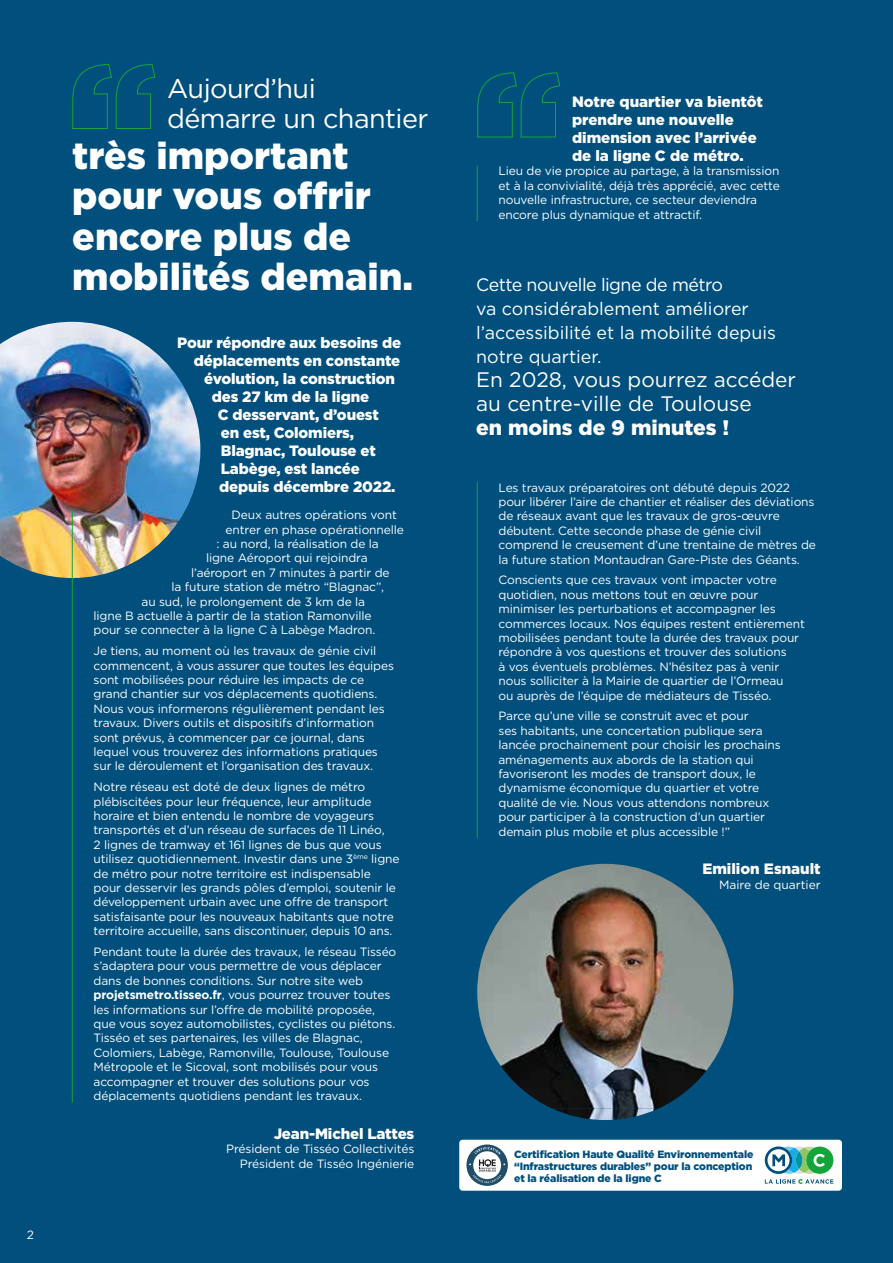
<style>
.page{position:relative;width:893px;height:1263px;background:#004f7c}
.page>*{position:absolute;margin:0;border:0;box-sizing:border-box;transform-origin:0 0}
.t1{font:900 37.5px/40.5px "Gotham";color:#fff}
.t2{font:27px/30px "Gotham";letter-spacing:-.02em;color:#fff}
.t3{font:21px/24px "Gotham";color:#fff}
.t4{font:900 21px "Gotham";color:#fff}
.t5{font:18px/24px "Gotham";color:#fff}
.t6{font:900 15px/18px "Gotham";letter-spacing:-.01em;color:#fff}
.t7{font:12px/14.4px "Gotham";letter-spacing:-.01em;color:#fff}
.t8{font:900 10.5px/12px "Gotham";letter-spacing:-.01em;color:#004f7c;text-align:justify}
.s1{font-weight:700}
</style>
<div class="page">
<hr style="left:477px;top:166px;width:1px;height:55px;background:#13a538">
<svg style="left:477px;top:72px;width:84px;height:66px"></svg>
<img style="left:477px;top:864px;width:256px;height:245px">
<img style="left:553px;top:1109px;width:104px;height:11px">
<hr style="left:477px;top:482px;width:1px;height:356px;background:#13a538">
<img style="left:0;top:322px;width:200px;height:256px">
<hr style="left:72px;top:509px;width:1px;height:593px;background:#13a538">
<div style="left:459px;top:1140px;width:383px;height:51px;background:#fff;border-radius:3px"></div>
<svg style="left:765px;top:1146px;width:68px;height:38px"></svg>
<svg style="left:466px;top:1144px;width:42px;height:42px"></svg>
<svg style="left:469px;top:1147px;width:36px;height:36px"></svg>
<svg style="left:72px;top:63px;width:84px;height:66px"></svg>
<p class="t7" style="left:27px;top:1227px;width:9px">2</p>
<h2 class="t2" style="left:167px;top:73px;width:263px">Aujourd’hui démarre un chantier</h2>
<h1 class="t1" style="left:72px;top:135px;width:342px">très important pour vous offrir encore plus de mobilités demain.</h1>
<p class="t6" style="left:572px;top:92px;width:193px">Notre quartier va bientôt prendre une nouvelle dimension avec l’arrivée de la ligne C de métro.</p>
<p class="t7" style="left:498px;top:164px;width:283px">Lieu de vie propice au partage, à la transmission et à la convivialité, déjà très apprécié, avec cette nouvelle infrastructure, ce secteur deviendra encore plus dynamique et attractif.</p>
<h3 class="t5" style="left:476px;top:272px;width:301px">Cette nouvelle ligne de métro<br>va considérablement améliorer l’accessibilité et la mobilité depuis notre quartier.</h3>
<h3 class="t3" style="left:476px;top:367px;width:321px">En 2028, vous pourrez accéder au centre-ville de Toulouse</h3>
<h3 class="t4" style="left:476px;top:413px;width:254px">en moins de 9 minutes !</h3>
<p class="t6" style="left:177px;top:333px;width:225px">Pour répondre aux besoins de</p>
<p class="t6" style="left:194px;top:351px;width:208px">déplacements en constante</p>
<p class="t6" style="left:204px;top:369px;width:192px">évolution, la construction</p>
<p class="t6" style="left:212px;top:387px;width:159px">des 27 km de la ligne</p>
<p class="t6" style="left:218px;top:405px;width:163px">C desservant, d’ouest</p>
<p class="t6" style="left:221px;top:423px;width:135px">en est, Colomiers,</p>
<p class="t6" style="left:221px;top:441px;width:157px">Blagnac, Toulouse et</p>
<p class="t6" style="left:221px;top:459px;width:141px">Labège, est lancée</p>
<p class="t6" style="left:219px;top:477px;width:178px">depuis décembre 2022.</p>
<p class="t7" style="left:232px;top:507px;width:167px">Deux autres opérations vont</p>
<p class="t7" style="left:226px;top:522px;width:180px">entrer en phase opérationnelle</p>
<p class="t7" style="left:217px;top:536px;width:164px">: au nord, la réalisation de la</p>
<p class="t7" style="left:206px;top:551px;width:163px">ligne Aéroport qui rejoindra</p>
<p class="t7" style="left:191px;top:565px;width:200px">l’aéroport en 7 minutes à partir de</p>
<p class="t7" style="left:172px;top:579px;width:214px">la future station de métro “Blagnac”,</p>
<p class="t7" style="left:142px;top:594px;width:225px">au sud, le prolongement de 3 km de la</p>
<p class="t7" style="left:94px;top:608px;width:279px">ligne B actuelle à partir de la station Ramonville</p>
<p class="t7" style="left:94px;top:623px;width:283px">pour se connecter à la ligne C à Labège Madron.</p>
<p class="t7" style="left:94px;top:643px;width:302px">Je tiens, au moment où les travaux de génie civil commencent, à vous assurer que toutes les équipes sont mobilisées pour réduire les impacts de ce grand chantier sur vos déplacements quotidiens.<br>Nous vous informerons régulièrement pendant les travaux. Divers outils et dispositifs d’information sont prévus, à commencer par ce journal, dans lequel vous trouverez des informations pratiques sur le déroulement et l’organisation des travaux.</p>
<p class="t7" style="left:94px;top:779px;width:307px">Notre réseau est doté de deux lignes de métro plébiscitées pour leur fréquence, leur amplitude horaire et bien entendu le nombre de voyageurs transportés et d’un réseau de surfaces de 11 Linéo,<br>2 lignes de tramway et 161 lignes de bus que vous utilisez quotidiennement. Investir dans une 3<sup>ème</sup> ligne de métro pour notre territoire est indispensable pour desservir les grands pôles d’emploi, soutenir le développement urbain avec une offre de transport satisfaisante pour les nouveaux habitants que notre territoire accueille, sans discontinuer, depuis 10 ans.</p>
<p class="t7" style="left:94px;top:944px;width:304px">Pendant toute la durée des travaux, le réseau Tisséo s’adaptera pour vous permettre de vous déplacer dans de bonnes conditions. Sur notre site web <span class="s1">projetsmetro.tisseo.fr</span>, vous pourrez trouver toutes les informations sur l’offre de mobilité proposée, que vous soyez automobilistes, cyclistes ou piétons.<br>Tisséo et ses partenaires, les villes de Blagnac, Colomiers, Labège, Ramonville, Toulouse, Toulouse Métropole et le Sicoval, sont mobilisés pour vous accompagner et trouver des solutions pour vos déplacements quotidiens pendant les travaux.</p>
<p class="t6" style="left:274px;top:1124px;width:142px">Jean-Michel Lattes</p>
<p class="t7" style="left:226px;top:1141px;width:190px;text-align:right">Président de Tisséo Collectivités<br>Président de Tisséo Ingénierie</p>
<p class="t8" style="left:514px;top:1148px;width:241px">Certification Haute Qualité Environnementale “Infrastructures durables” pour la conception et la réalisation de la ligne C</p>
<p class="t7" style="left:498px;top:480px;width:319px">Les travaux préparatoires ont débuté depuis 2022 pour libérer l’aire de chantier et réaliser des déviations de réseaux avant que les travaux de gros-œuvre débutent. Cette seconde phase de génie civil comprend le creusement d’une trentaine de mètres de la future station Montaudran Gare-Piste des Géants.</p>
<p class="t7" style="left:498px;top:573px;width:308px">Conscients que ces travaux vont impacter votre quotidien, nous mettons tout en œuvre pour minimiser les perturbations et accompagner les commerces locaux. Nos équipes restent entièrement mobilisées pendant toute la durée des travaux pour répondre à vos questions et trouver des solutions<br>à vos éventuels problèmes. N’hésitez pas à venir nous solliciter à la Mairie de quartier de l’Ormeau<br>ou auprès de l’équipe de médiateurs de Tisséo.</p>
<p class="t7" style="left:498px;top:709px;width:284px">Parce qu’une ville se construit avec et pour<br>ses habitants, une concertation publique sera lancée prochainement pour choisir les prochains aménagements aux abords de la station qui favoriseront les modes de transport doux, le dynamisme économique du quartier et votre qualité de vie. Nous vous attendons nombreux pour participer à la construction d’un quartier demain plus mobile et plus accessible !”</p>
<p class="t6" style="left:702px;top:860px;width:120px">Emilion Esnault</p>
<p class="t7" style="left:719px;top:877px;width:103px">Maire de quartier</p>
</div>
